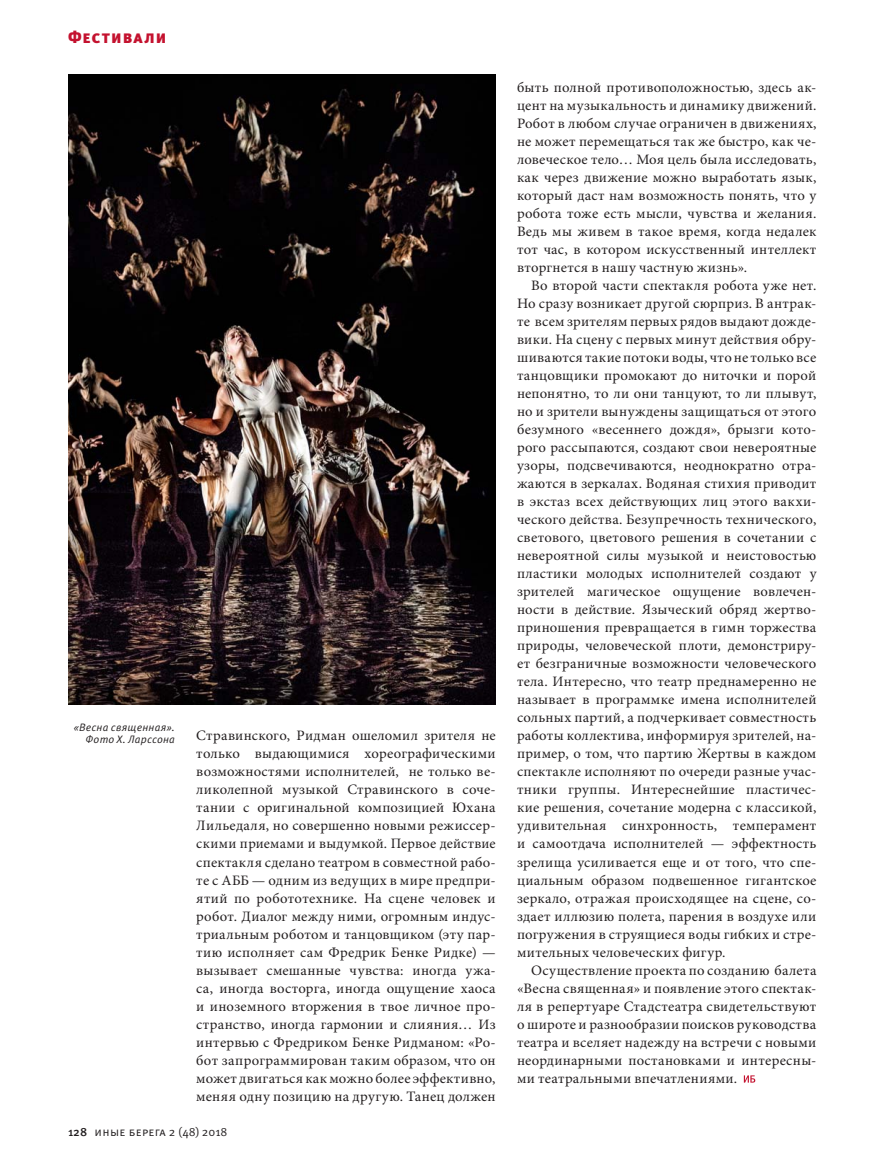
<style>
.page{position:relative;width:893px;height:1170px;background:#fff}
.page>*{position:absolute;margin:0;border:0;box-sizing:border-box;transform-origin:0 0}
.t1{font:900 16.8px "Meta Pro";letter-spacing:.06em;color:#c4122f}
.t2{font:14.4px/18px "Minion Pro";letter-spacing:.02em;color:#231f20;text-align:justify}
.t3{font:12px "Meta Pro";color:#231f20}
.t4{font:italic 10.8px/12.3px "Meta Pro";letter-spacing:.02em;color:#231f20;text-align:right}
.s1{font-weight:500}
</style>
<div class="page">
<svg style="left:744px;top:1075px;width:11px;height:7px"></svg>
<img style="left:68px;top:74px;width:427px;height:630px">
<p class="t1" style="left:68px;top:31px;width:100px">Фестивали</p>
<p class="t4" style="left:73px;top:721px;width:103px">«Весна священная».<br>Фото Х. Ларссона</p>
<p class="t2" style="left:196px;top:728px;width:301px">Стравинского, Ридман ошеломил зрителя не только выдающимися хореографическими возможностями исполнителей, не только ве&shy;ликолепной музыкой Стравинского в соче&shy;тании с оригинальной композицией Юхана Лильедаля, но совершенно новыми режиссер&shy;скими приемами и выдумкой. Первое действие спектакля сделано театром в совместной рабо&shy;те с АББ — одним из ведущих в мире предпри&shy;ятий по робототехнике. На сцене человек и робот. Диалог между ними, огромным индус&shy;триальным роботом и танцовщиком (эту пар&shy;тию исполняет сам Фредрик Бенке Ридке) — вызывает смешанные чувства: иногда ужа&shy;са, иногда восторга, иногда ощущение хаоса и иноземного вторжения в твое личное про&shy;странство, иногда гармонии и слияния… Из интервью с Фредриком Бенке Ридманом: «Ро&shy;бот запрограммирован таким образом, что он может двигаться как можно более эффективно, меняя одну позицию на другую. Танец должен</p>
<p class="t3" style="left:68px;top:1127px;width:161px"><span class="s1">128</span> иные берега 2 (48) 2018</p>
<p class="t2" style="left:517px;top:80px;width:301px">быть полной противоположностью, здесь ак&shy;цент на музыкальность и динамику движений.<br>Робот в любом случае ограничен в движениях, не может перемещаться так же быстро, как че&shy;ловеческое тело… Моя цель была исследовать, как через движение можно выработать язык, который даст нам возможность понять, что у робота тоже есть мысли, чувства и желания.<br>Ведь мы живем в такое время, когда недалек тот час, в котором искусственный интеллект вторгнется в нашу частную жизнь».</p>
<p class="t2" style="left:517px;top:278px;width:301px;text-indent:14px">Во второй части спектакля робота уже нет.<br>Но сразу возникает другой сюрприз. В антрак&shy;те всем зрителям первых рядов выдают дожде&shy;вики. На сцену с первых минут действия обру&shy;шиваются такие потоки воды, что не только все танцовщики промокают до ниточки и порой непонятно, то ли они танцуют, то ли плывут, но и зрители вынуждены защищаться от этого безумного «весеннего дождя», брызги кото&shy;рого рассыпаются, создают свои невероятные узоры, подсвечиваются, неоднократно отра&shy;жаются в зеркалах. Водяная стихия приводит в экстаз всех действующих лиц этого вакхи&shy;ческого действа. Безупречность технического, светового, цветового решения в сочетании с невероятной силы музыкой и неистовостью пластики молодых исполнителей создают у зрителей магическое ощущение вовлечен&shy;ности в действие. Языческий обряд жертво&shy;приношения превращается в гимн торжества природы, человеческой плоти, демонстриру&shy;ет безграничные возможности человеческого тела. Интересно, что театр преднамеренно не называет в программке имена исполнителей сольных партий, а подчеркивает совместность работы коллектива, информируя зрителей, на&shy;пример, о том, что партию Жертвы в каждом спектакле исполняют по очереди разные учас&shy;тники группы. Интереснейшие пластичес&shy;кие решения, сочетание модерна с классикой, удивительная синхронность, темперамент и самоотдача исполнителей — эффектность зрелища усиливается еще и от того, что спе&shy;циальным образом подвешенное гигантское зеркало, отражая происходящее на сцене, со&shy;здает иллюзию полета, парения в воздухе или погружения в струящиеся воды гибких и стре&shy;мительных человеческих фигур.</p>
<p class="t2" style="left:517px;top:962px;width:301px;text-indent:14px">Осуществление проекта по созданию балета «Весна священная» и появление этого спектак&shy;ля в репертуаре Стадстеатра свидетельствуют о широте и разнообразии поисков руководства театра и вселяет надежду на встречи с новыми неординарными постановками и интересны&shy;ми театральными впечатлениями.</p>
</div>
